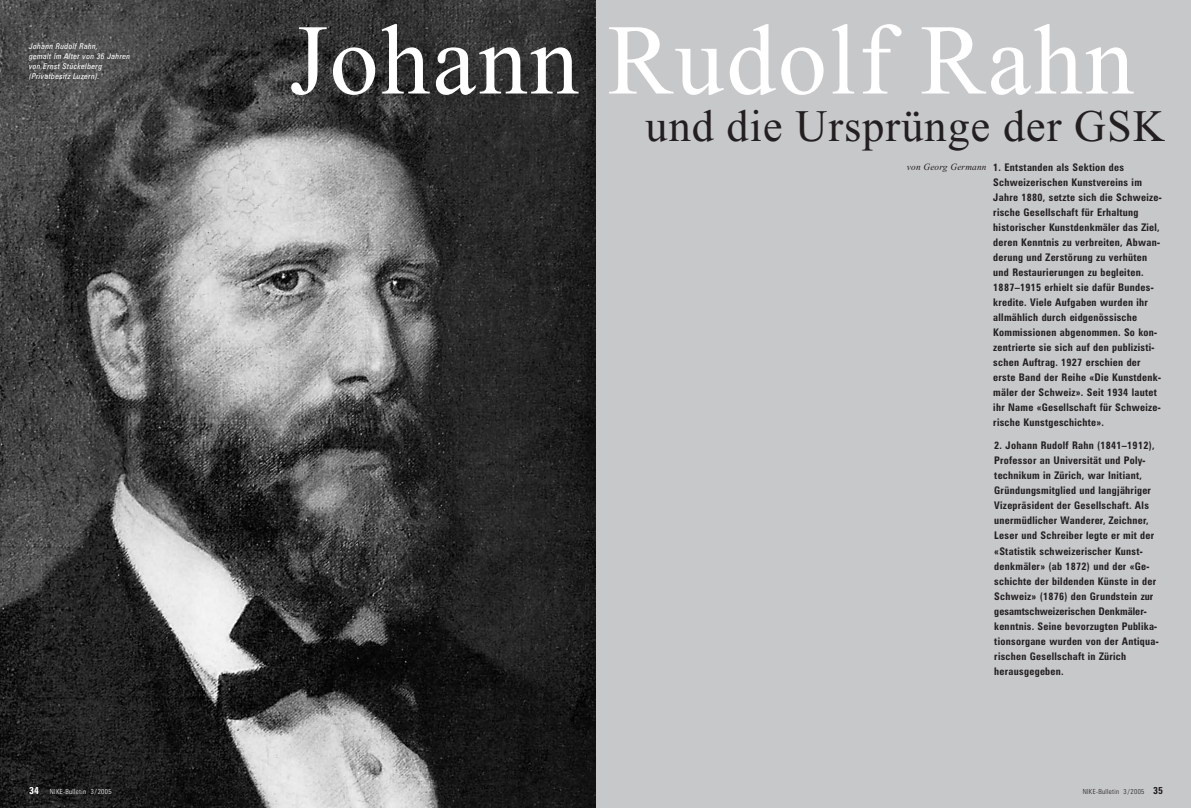
<style>
.page{position:relative;width:1191px;height:808px;background:#fff}
.page>*{position:absolute;margin:0;border:0;box-sizing:border-box;transform-origin:0 0}
.t1{font:100px "Times New Roman";letter-spacing:.025em;color:#fff}
.t2{font:45px "Times New Roman";letter-spacing:.025em;color:#231f20}
.t3{font:700 condensed 10.5px/15px "Zurich BT";letter-spacing:.025em;color:#231f20}
.t4{font:italic condensed 8px/10px "Zurich BT";letter-spacing:.05em;color:#fff}
.t5{font:300 condensed 7px "Zurich BT";letter-spacing:.045em;color:#fff}
.t6{font:300 condensed 7px "Zurich BT";letter-spacing:.045em;color:#231f20}
.s1{font-family:"Times New Roman";font-weight:400;font-style:italic;font-stretch:normal;font-size:9.5px}
.s2{font-weight:700;font-size:10px}
</style>
<div class="page">
<div style="left:595px;top:0;width:595px;height:808px;background:#c7c8ca"></div>
<img style="left:0;top:0;width:595px;height:808px">
<p class="t4" style="left:29px;top:41px;width:103px">Johann Rudolf Rahn,<br>gemalt im Alter von 36 Jahren von Ernst Stückelberg (Privatbesitz Luzern).</p>
<h1 class="t1" style="left:289px;top:24px;width:846px">Johann Rudolf Rahn</h1>
<h2 class="t2" style="left:645px;top:110px;width:520px">und die Ursprünge der GSK</h2>
<p class="t3" style="left:993px;top:160px;width:170px;text-indent:-86px"><span class="s1">von Georg Germann</span> 1. Entstanden als Sektion des Schweizerischen Kunstvereins im Jahre 1880, setzte sich die Schweize&shy;rische Gesellschaft für Erhaltung historischer Kunstdenkmäler das Ziel, deren Kenntnis zu verbreiten, Abwan&shy;derung und Zerstörung zu verhüten und Restaurierungen zu begleiten.<br>1887–1915 erhielt sie dafür Bundes&shy;kredite. Viele Aufgaben wurden ihr allmählich durch eidgenössische Kommissionen abgenommen. So kon&shy;zentrierte sie sich auf den publizisti&shy;schen Auftrag. 1927 erschien der erste Band der Reihe «Die Kunstdenk&shy;mäler der Schweiz». Seit 1934 lautet ihr Name «Gesellschaft für Schweize&shy;rische Kunstgeschichte».</p>
<p class="t3" style="left:994px;top:439px;width:166px">2. Johann Rudolf Rahn (1841–1912), Professor an Universität und Poly&shy;technikum in Zürich, war Initiant, Gründungsmitglied und langjähriger Vizepräsident der Gesellschaft. Als unermüdlicher Wanderer, Zeichner, Leser und Schreiber legte er mit der «Statistik schweizerischer Kunst&shy;denkmäler» (ab 1872) und der «Ge&shy;schichte der bildenden Künste in der Schweiz» (1876) den Grundstein zur gesamtschweizerischen Denkmäler&shy;kenntnis. Seine bevorzugten Publika&shy;tionsorgane wurden von der Antiqua&shy;rischen Gesellschaft in Zürich herausgegeben.</p>
<p class="t5" style="left:29px;top:789px;width:84px"><span class="s2">34</span> NIKE-Bulletin 3/2005</p>
<p class="t6" style="left:1082px;top:789px;width:82px">NIKE-Bulletin 3/2005 <span class="s2">35</span></p>
</div>
